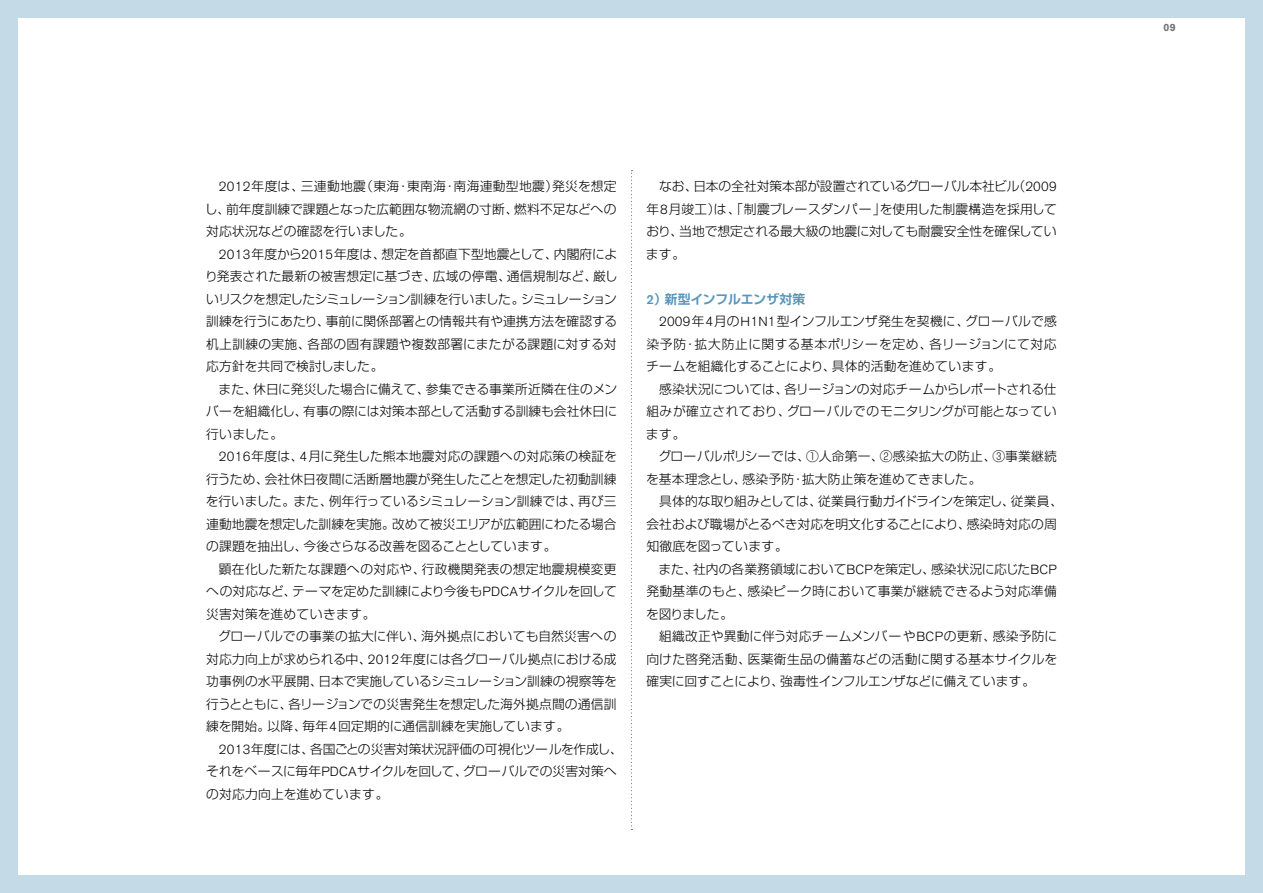
<style>
.page{position:relative;width:1263px;height:893px;background:#fff}
.page>*{position:absolute;margin:0;border:0;box-sizing:border-box;transform-origin:0 0}
.t1{font:300 12.75px/22.5px "Shin Go Pr 5";letter-spacing:.005em;color:#000;text-align:justify}
.t2{font:700 12.75px "Shin Go Pr 5 De";letter-spacing:.005em;color:#5795bb}
.t3{font:700 10.5px "Nissan AG";color:#727171}
.s1{font-family:"Nissan AG";font-size:13.2px}
.s2{font-family:"Nissan AG";font-weight:500;font-size:13.2px}
</style>
<div class="page">
<svg style="left:631px;top:170px;width:1px;height:660px"></svg>
<div style="left:0;top:0;width:17px;height:893px;background:#c4dae7"></div>
<div style="left:1246px;top:0;width:17px;height:893px;background:#c4dae7"></div>
<div style="left:0;top:0;width:1263px;height:17px;background:#c4dae7"></div>
<div style="left:0;top:876px;width:1263px;height:17px;background:#c4dae7"></div>
<p class="t1" style="left:205px;top:174px;width:413px;text-indent:14px"><span class="s1">2012</span>年度は、三連動地震（東海・東南海・南海連動型地震）発災を想定し、前年度訓練で課題となった広範囲な物流網の寸断、燃料不足などへの対応状況などの確認を行いました。</p>
<p class="t1" style="left:205px;top:241px;width:414px;text-indent:14px"><span class="s1">2013</span>年度から<span class="s1">2015</span>年度は、想定を首都直下型地震として、内閣府により発表された最新の被害想定に基づき、広域の停電、通信規制など、厳しいリスクを想定したシミュレーション訓練を行いました。シミュレーション訓練を行うにあたり、事前に関係部署との情報共有や連携方法を確認する机上訓練の実施、各部の固有課題や複数部署にまたがる課題に対する対応方針を共同で検討しました。</p>
<p class="t1" style="left:206px;top:376px;width:412px;text-indent:12px">また、休日に発災した場合に備えて、参集できる事業所近隣在住のメンバーを組織化し、有事の際には対策本部として活動する訓練も会社休日に行いました。</p>
<p class="t1" style="left:206px;top:444px;width:413px;text-indent:13px"><span class="s1">2016</span>年度は、<span class="s1">4</span>月に発生した熊本地震対応の課題への対応策の検証を行うため、会社休日夜間に活断層地震が発生したことを想定した初動訓練を行いました。また、例年行っているシミュレーション訓練では、再び三連動地震を想定した訓練を実施。改めて被災エリアが広範囲にわたる場合の課題を抽出し、今後さらなる改善を図ることとしています。</p>
<p class="t1" style="left:206px;top:556px;width:412px;text-indent:13px">顕在化した新たな課題への対応や、行政機関発表の想定地震規模変更への対応など、テーマを定めた訓練により今後も<span class="s1">PDCA</span>サイクルを回して災害対策を進めていきます。</p>
<p class="t1" style="left:206px;top:624px;width:412px;text-indent:12px">グローバルでの事業の拡大に伴い、海外拠点においても自然災害への対応力向上が求められる中、<span class="s1">2012</span>年度には各グローバル拠点における成功事例の水平展開、日本で実施しているシミュレーション訓練の視察等を行うとともに、各リージョンでの災害発生を想定した海外拠点間の通信訓練を開始。以降、毎年<span class="s1">4</span>回定期的に通信訓練を実施しています。</p>
<p class="t1" style="left:206px;top:736px;width:418px;text-align:left;text-indent:13px"><span class="s1">2013</span>年度には、各国ごとの災害対策状況評価の可視化ツールを作成し、それをベースに毎年<span class="s1">PDCA</span>サイクルを回して、グローバルでの災害対策への対応力向上を進めています。</p>
<p class="t1" style="left:646px;top:174px;width:413px;text-indent:13px">なお、日本の全社対策本部が設置されているグローバル本社ビル（<span class="s1">2009</span>年<span class="s1">8</span>月竣工）は、「制震ブレースダンパー」を使用した制震構造を採用しており、当地で想定される最大級の地震に対しても耐震安全性を確保しています。</p>
<p class="t2" style="left:646px;top:288px;width:160px"><span class="s2">2</span>）新型インフルエンザ対策</p>
<p class="t1" style="left:646px;top:309px;width:412px;text-indent:13px"><span class="s1">2009</span>年<span class="s1">4</span>月の<span class="s1">H1N1</span>型インフルエンザ発生を契機に、グローバルで感染予防・拡大防止に関する基本ポリシーを定め、各リージョンにて対応チームを組織化することにより、具体的活動を進めています。</p>
<p class="t1" style="left:646px;top:376px;width:412px;text-indent:13px">感染状況については、各リージョンの対応チームからレポートされる仕組みが確立されており、グローバルでのモニタリングが可能となっています。</p>
<p class="t1" style="left:646px;top:444px;width:412px;text-indent:12px">グローバルポリシーでは、①人命第一、②感染拡大の防止、③事業継続を基本理念とし、感染予防・拡大防止策を進めてきました。</p>
<p class="t1" style="left:646px;top:489px;width:418px;text-align:left;text-indent:13px">具体的な取り組みとしては、従業員行動ガイドラインを策定し、従業員、会社および職場がとるべき対応を明文化することにより、感染時対応の周知徹底を図っています。</p>
<p class="t1" style="left:646px;top:556px;width:412px;text-indent:13px">また、社内の各業務領域において<span class="s1">BCP</span>を策定し、感染状況に応じた<span class="s1">BCP</span>発動基準のもと、感染ピーク時において事業が継続できるよう対応準備を図りました。</p>
<p class="t1" style="left:646px;top:624px;width:412px;text-indent:13px">組織改正や異動に伴う対応チームメンバーや<span class="s1">BCP</span>の更新、感染予防に向けた啓発活動、医薬衛生品の備蓄などの活動に関する基本サイクルを確実に回すことにより、強毒性インフルエンザなどに備えています。</p>
<p class="t3" style="left:1164px;top:21px;width:13px">09</p>
</div>
